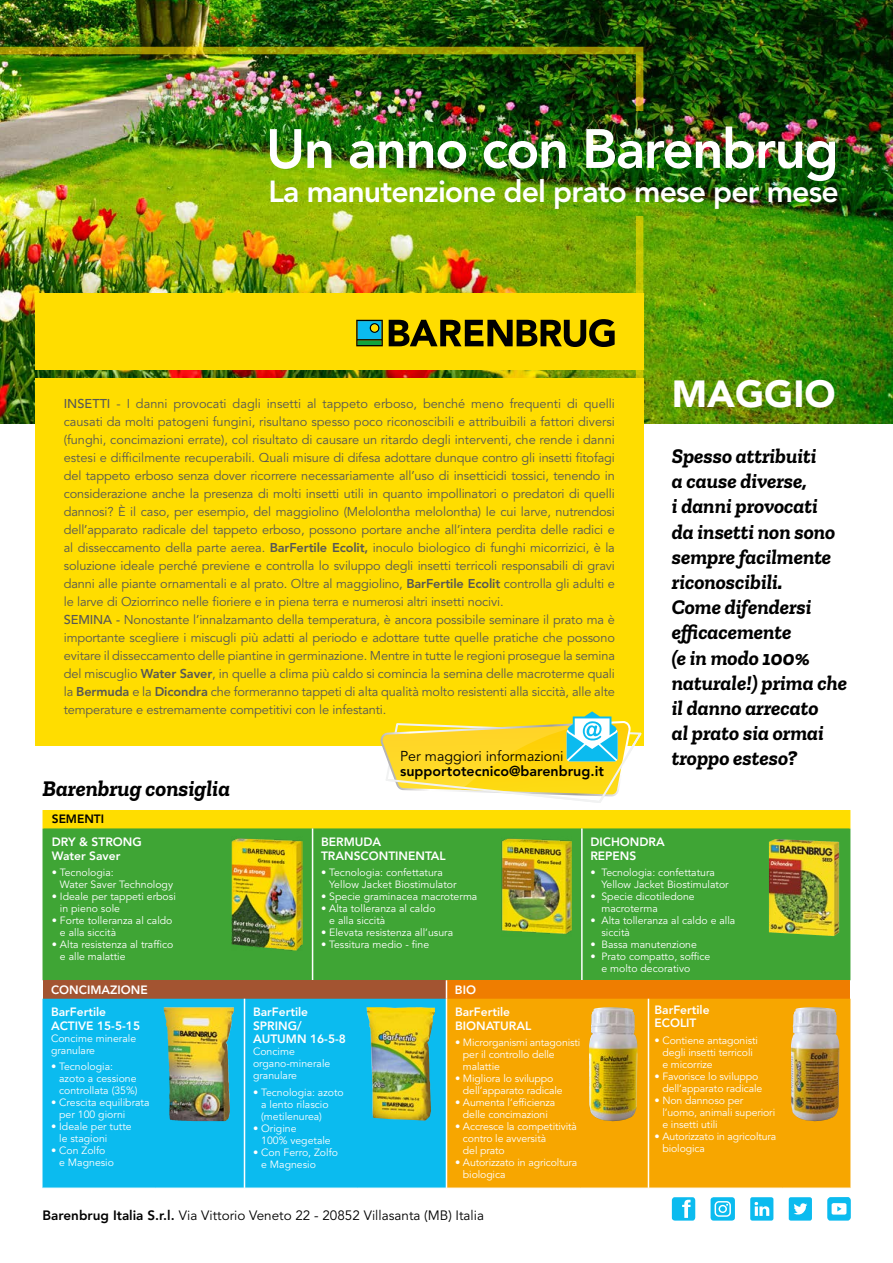
<style>
.page{position:relative;width:893px;height:1263px;background:#fff}
.page>*{position:absolute;margin:0;border:0;box-sizing:border-box;transform-origin:0 0}
.t1{font:800 54.75px "Avenir LT Std";letter-spacing:-.03em;color:#fff}
.t2{font:900 37.5px "Avenir LT Std";color:#fff}
.t3{font:800 30.3px "Avenir LT Std";letter-spacing:-.03em;color:#fff}
.t4{font:italic 700 22.5px "Zilla Slab";color:#000}
.t5{font:italic 700 21px/25.2px "Zilla Slab";color:#000}
.t6{font:800 14.25px "Avenir LT Std";color:#000}
.t7{font:14.25px "Avenir LT Std";color:#000}
.t8{font:13.5px "Avenir LT Std";color:#000}
.t9{font:12.75px/18px "Avenir LT Std";letter-spacing:-.01em;color:#575756}
.t10{font:800 12px/13.5px "Avenir LT Std";color:#fff}
.t11{font:800 12px "Avenir LT Std";color:#000}
.t12{font:10.5px/12px "Avenir LT Std";color:#fff}
.s1{font-weight:500}
.s2{font-weight:800}
</style>
<div class="page">
<svg style="left:672px;top:1197px;width:23px;height:23px"></svg>
<svg style="left:750px;top:1197px;width:23px;height:23px"></svg>
<svg style="left:711px;top:1197px;width:24px;height:23px"></svg>
<svg style="left:789px;top:1197px;width:23px;height:23px"></svg>
<svg style="left:827px;top:1197px;width:24px;height:23px"></svg>
<img style="left:0;top:0;width:893px;height:423px">
<div style="left:43px;top:810px;width:807px;height:18px;background:#fd0"></div>
<div style="left:44px;top:828px;width:805px;height:152px;background:#3fa535"></div>
<hr style="left:43px;top:828px;width:1px;height:152px;background:#3fa535">
<hr style="left:849px;top:828px;width:1px;height:152px;background:#3fa535">
<hr style="left:312px;top:828px;width:1px;height:152px;background:#fff">
<hr style="left:581px;top:828px;width:2px;height:152px;background:#fff">
<img style="left:232px;top:837px;width:70px;height:114px">
<img style="left:501px;top:837px;width:70px;height:99px">
<img style="left:769px;top:839px;width:70px;height:97px">
<img style="left:0;top:43px;width:647px;height:343px">
<img style="left:0;top:112px;width:893px;height:104px">
<div style="left:35px;top:293px;width:608px;height:77px;background:#fd0"></div>
<svg style="left:389px;top:319px;width:226px;height:28px"></svg>
<svg style="left:356px;top:320px;width:27px;height:26px"></svg>
<div style="left:371px;top:324px;width:7px;height:8px;background:#fd0;border-radius:50%"></div>
<div style="left:35px;top:378px;width:608px;height:368px;background:#fd0"></div>
<svg style="left:380px;top:711px;width:262px;height:92px"></svg>
<div style="left:43px;top:980px;width:403px;height:19px;background:#a35431"></div>
<div style="left:446px;top:980px;width:404px;height:19px;background:#ef7d00"></div>
<div style="left:43px;top:999px;width:403px;height:189px;background:#0bbbef"></div>
<div style="left:447px;top:999px;width:403px;height:189px;background:#f7a600"></div>
<hr style="left:244px;top:999px;width:1px;height:189px;background:#fff">
<hr style="left:648px;top:999px;width:1px;height:189px;background:#fff">
<svg style="left:446px;top:980px;width:1px;height:19px"></svg>
<img style="left:164px;top:1007px;width:70px;height:114px">
<img style="left:366px;top:1007px;width:70px;height:114px">
<img style="left:589px;top:1007px;width:49px;height:115px">
<img style="left:791px;top:1007px;width:48px;height:115px">
<h1 class="t1" style="left:266px;top:116px;width:574px">Un anno con Barenbrug</h1>
<h3 class="t3" style="left:268px;top:173px;width:572px">La manutenzione del prato mese per mese</h3>
<p class="t9" style="left:64px;top:395px;width:553px"><span class="s1">INSETTI</span> - I danni provocati dagli insetti al tappeto erboso, benché meno frequenti di quelli causati da molti patogeni fungini, risultano spesso poco riconoscibili e attribuibili a fattori diversi (funghi, concimazioni errate), col risultato di causare un ritardo degli interventi, che rende i danni estesi e difficilmente recuperabili. Quali misure di difesa adottare dunque contro gli insetti fitofagi del tappeto erboso senza dover ricorrere necessariamente all’uso di insetticidi tossici, tenendo in considerazione anche la presenza di molti insetti utili in quanto impollinatori o predatori di quelli dannosi? È il caso, per esempio, del maggiolino (Melolontha melolontha) le cui larve, nutrendosi dell’apparato radicale del tappeto erboso, possono portare anche all’intera perdita delle radici e al disseccamento della parte aerea. <span class="s2">BarFertile Ecolit,</span> inoculo biologico di funghi micorrizici, è la soluzione ideale perché previene e controlla lo sviluppo degli insetti terricoli responsabili di gravi danni alle piante ornamentali e al prato. Oltre al maggiolino, <span class="s2">BarFertile Ecolit</span> controlla gli adulti e le larve di Oziorrinco nelle fioriere e in piena terra e numerosi altri insetti nocivi.<br><span class="s1">SEMINA -</span> Nonostante l’innalzamanto della temperatura, è ancora possibile seminare il prato ma è importante scegliere i miscugli più adatti al periodo e adottare tutte quelle pratiche che possono evitare il disseccamento delle piantine in germinazione. Mentre in tutte le regioni prosegue la semina del miscuglio <span class="s2">Water Saver</span>, in quelle a clima più caldo si comincia la semina delle macroterme quali la <span class="s2">Bermuda</span> e la <span class="s2">Dicondra</span> che formeranno tappeti di alta qualità molto resistenti alla siccità, alle alte temperature e estremamente competitivi con le infestanti.</p>
<h3 class="t4" style="left:43px;top:775px;width:189px">Barenbrug consiglia</h3>
<p class="t7" style="left:400px;top:747px;width:165px">Per maggiori informazioni</p>
<p class="t6" style="left:400px;top:762px;width:205px">supportotecnico@barenbrug.it</p>
<h2 class="t2" style="left:672px;top:371px;width:165px">MAGGIO</h2>
<h3 class="t5" style="left:672px;top:443px;width:177px">Spesso attribuiti<br>a cause diverse,<br>i danni provocati<br>da insetti non sono sempre facilmente riconoscibili.<br>Come difendersi efficacemente<br>(e in modo 100% naturale!) prima che il danno arrecato<br>al prato sia ormai troppo esteso?</h3>
<p class="t11" style="left:52px;top:812px;width:54px">SEMENTI</p>
<p class="t10" style="left:52px;top:835px;width:91px">DRY &amp; STRONG<br>Water Saver</p>
<p class="t12" style="left:60px;top:866px;width:115px;text-indent:-8px">• Tecnologia:<br>Water Saver Technology</p>
<p class="t12" style="left:60px;top:890px;width:117px;text-indent:-8px">• Ideale per tappeti erbosi in pieno sole</p>
<p class="t12" style="left:60px;top:914px;width:114px;text-indent:-8px">• Forte tolleranza al caldo e alla siccità</p>
<p class="t12" style="left:60px;top:938px;width:115px;text-indent:-8px">• Alta resistenza al traffico e alle malattie</p>
<p class="t10" style="left:321px;top:835px;width:126px">BERMUDA<br>TRANSCONTINENTAL</p>
<p class="t12" style="left:329px;top:866px;width:129px;text-indent:-8px">• Tecnologia: confettatura<br>Yellow Jacket Biostimulator</p>
<p class="t12" style="left:321px;top:890px;width:158px">• Specie graminacea macroterma</p>
<p class="t12" style="left:329px;top:902px;width:108px;text-indent:-8px">• Alta tolleranza al caldo e alla siccità</p>
<p class="t12" style="left:321px;top:926px;width:134px">• Elevata resistenza all’usura</p>
<p class="t12" style="left:321px;top:938px;width:110px">• Tessitura medio - fine</p>
<p class="t10" style="left:51px;top:983px;width:98px">CONCIMAZIONE</p>
<p class="t10" style="left:455px;top:983px;width:23px">BIO</p>
<p class="t10" style="left:51px;top:1005px;width:91px">BarFertile<br>ACTIVE 15-5-15</p>
<p class="t12" style="left:51px;top:1032px;width:87px">Concime minerale granulare</p>
<p class="t12" style="left:59px;top:1061px;width:80px;text-indent:-8px">• Tecnologia: azoto a cessione controllata (35%)</p>
<p class="t12" style="left:59px;top:1097px;width:92px;text-indent:-8px">• Crescita equilibrata per 100 giorni</p>
<p class="t12" style="left:59px;top:1121px;width:74px;text-indent:-8px">• Ideale per tutte le stagioni</p>
<p class="t12" style="left:59px;top:1145px;width:56px;text-indent:-8px">• Con Zolfo<br>e Magnesio</p>
<p class="t10" style="left:253px;top:1005px;width:95px">BarFertile<br>SPRING/<br>AUTUMN 16-5-8</p>
<p class="t12" style="left:253px;top:1046px;width:79px">Concime organo-minerale granulare</p>
<p class="t12" style="left:261px;top:1086px;width:84px;text-indent:-8px">• Tecnologia: azoto a lento rilascio (metilenurea)</p>
<p class="t12" style="left:261px;top:1122px;width:71px;text-indent:-8px">• Origine<br>100% vegetale</p>
<p class="t12" style="left:261px;top:1146px;width:78px;text-indent:-8px">• Con Ferro, Zolfo e Magnesio</p>
<p class="t10" style="left:455px;top:1005px;width:78px">BarFertile<br>BIONATURAL</p>
<p class="t12" style="left:463px;top:1037px;width:119px;text-indent:-8px">• Microrganismi antagonisti per il controllo delle malattie</p>
<p class="t12" style="left:463px;top:1073px;width:101px;text-indent:-8px">• Migliora lo sviluppo dell’apparato radicale</p>
<p class="t12" style="left:455px;top:1097px;width:102px;text-align:center">• Aumenta l’efficienza delle concimazioni</p>
<p class="t12" style="left:463px;top:1121px;width:116px;text-indent:-8px">• Accresce la competitività contro le avversità<br>del prato</p>
<p class="t12" style="left:463px;top:1157px;width:116px;text-indent:-8px">• Autorizzato in agricoltura biologica</p>
<p class="t10" style="left:590px;top:835px;width:76px">DICHONDRA<br>REPENS</p>
<p class="t12" style="left:601px;top:866px;width:129px;text-indent:-11px">• Tecnologia: confettatura<br>Yellow Jacket Biostimulator</p>
<p class="t12" style="left:601px;top:890px;width:95px;text-indent:-11px">• Specie dicotiledone macroterma</p>
<p class="t12" style="left:601px;top:914px;width:135px;text-indent:-11px">• Alta tolleranza al caldo e alla siccità</p>
<p class="t12" style="left:590px;top:938px;width:108px">• Bassa manutenzione</p>
<p class="t12" style="left:601px;top:950px;width:110px;text-indent:-11px">• Prato compatto, soffice e molto decorativo</p>
<p class="t10" style="left:654px;top:1003px;width:57px">BarFertile<br>ECOLIT</p>
<p class="t12" style="left:662px;top:1034px;width:97px;text-indent:-8px">• Contiene antagonisti degli insetti terricoli e micorrize</p>
<p class="t12" style="left:662px;top:1070px;width:101px;text-indent:-8px">• Favorisce lo sviluppo dell’apparato radicale</p>
<p class="t12" style="left:662px;top:1094px;width:114px;text-indent:-8px">• Non dannoso per l’uomo, animali superiori e insetti utili</p>
<p class="t12" style="left:662px;top:1130px;width:115px;text-indent:-8px">• Autorizzato in agricoltura biologica</p>
<p class="t8" style="left:43px;top:1208px;width:443px"><span class="s2">Barenbrug Italia S.r.l.</span> Via Vittorio Veneto 22 - 20852 Villasanta (MB) Italia</p>
</div>
